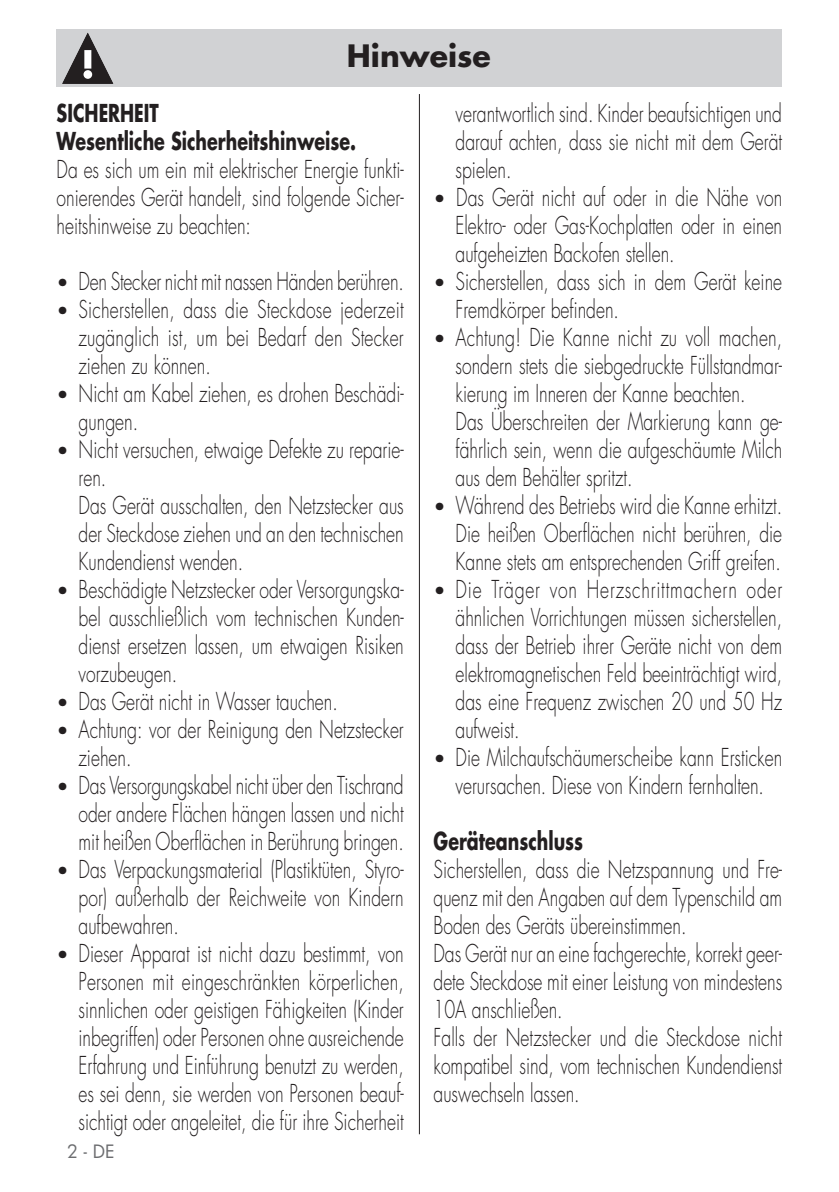
<style>
.page{position:relative;width:839px;height:1192px;background:#fff}
.page>*{position:absolute;margin:0;border:0;box-sizing:border-box;transform-origin:0 0}
.Testo{font:700 30px "Futura Std";color:#231f20}
.testo_tab{font:300 24px/28px "Futura Std";color:#231f20;text-align:justify;scale:.73 1}
.testo_tab-2{font:700 24px "Futura Std";color:#231f20;scale:.73 1}
.t1{font:18px "Futura";color:#6c6d70}
.s1{font-size:20px}
</style>
<div class="page">
<hr style="left:419px;top:94px;width:1px;height:1040px;background:#231f20">
<div style="left:57px;top:29px;width:725px;height:58px;background:#d1d2d4"></div>
<svg style="left:62px;top:33px;width:51px;height:51px"></svg>
<p class="Testo" style="left:347px;top:36px;width:145px">Hinweise</p>
<p class="testo_tab-2" style="left:57px;top:97px;width:142px">SICHERHEIT</p>
<p class="testo_tab-2" style="left:57px;top:125px;width:412px">Wesentliche Sicherheitshinweise.</p>
<p class="testo_tab" style="left:57px;top:156px;width:477px">Da es sich um ein mit elektrischer Energie funkti&shy;onierendes Gerät handelt, sind folgende Sicher&shy;heitshinweise zu beachten:</p>
<p class="testo_tab" style="left:57px;top:268px;width:477px"><span class="s1">•</span> Den Stecker nicht mit nassen Händen berühren.</p>
<p class="testo_tab" style="left:79px;top:296px;width:447px;text-indent:-22px"><span class="s1">•</span> Sicherstellen, dass die Steckdose jederzeit zugänglich ist, um bei Bedarf den Stecker ziehen zu können.</p>
<p class="testo_tab" style="left:79px;top:380px;width:447px;text-indent:-22px"><span class="s1">•</span> Nicht am Kabel ziehen, es drohen Beschädi&shy;gungen.</p>
<p class="testo_tab" style="left:79px;top:436px;width:447px;text-indent:-22px"><span class="s1">•</span> Nicht versuchen, etwaige Defekte zu reparie&shy;ren.</p>
<p class="testo_tab" style="left:79px;top:492px;width:447px">Das Gerät ausschalten, den Netzstecker aus der Steckdose ziehen und an den technischen Kundendienst wenden.</p>
<p class="testo_tab" style="left:79px;top:576px;width:447px;text-indent:-22px"><span class="s1">•</span> Beschädigte Netzstecker oder Versorgungska&shy;bel ausschließlich vom technischen Kunden&shy;dienst ersetzen lassen, um etwaigen Risiken vorzubeugen.</p>
<p class="testo_tab" style="left:57px;top:688px;width:387px"><span class="s1">•</span> Das Gerät nicht in Wasser tauchen.</p>
<p class="testo_tab" style="left:79px;top:716px;width:447px;text-indent:-22px"><span class="s1">•</span> Achtung: vor der Reinigung den Netzstecker ziehen.</p>
<p class="testo_tab" style="left:79px;top:772px;width:447px;text-indent:-22px"><span class="s1">•</span> Das Versorgungskabel nicht über den Tischrand oder andere Flächen hängen lassen und nicht mit heißen Oberflächen in Berührung bringen.</p>
<p class="testo_tab" style="left:79px;top:856px;width:447px;text-indent:-22px"><span class="s1">•</span> Das Verpackungsmaterial (Plastiktüten, Styro&shy;por) außerhalb der Reichweite von Kindern aufbewahren.</p>
<p class="testo_tab" style="left:79px;top:940px;width:447px;text-indent:-22px"><span class="s1">•</span> Dieser Apparat ist nicht dazu bestimmt, von Personen mit eingeschränkten körperlichen, sinnlichen oder geistigen Fähigkeiten (Kinder inbegriffen) oder Personen ohne ausreichende Erfahrung und Einführung benutzt zu werden, es sei denn, sie werden von Personen beauf&shy;sichtigt oder angeleitet, die für ihre Sicherheit</p>
<p class="t1" style="left:67px;top:1139px;width:49px">2 - DE</p>
<p class="testo_tab" style="left:456px;top:100px;width:449px">verantwortlich sind. Kinder beaufsichtigen und darauf achten, dass sie nicht mit dem Gerät spielen.</p>
<p class="testo_tab" style="left:456px;top:184px;width:449px;text-indent:-22px"><span class="s1">•</span> Das Gerät nicht auf oder in die Nähe von Elektro- oder Gas-Kochplatten oder in einen aufgeheizten Backofen stellen.</p>
<p class="testo_tab" style="left:456px;top:268px;width:449px;text-indent:-22px"><span class="s1">•</span> Sicherstellen, dass sich in dem Gerät keine<br>Fremdkörper befinden.</p>
<p class="testo_tab" style="left:456px;top:324px;width:449px;text-indent:-22px"><span class="s1">•</span> Achtung! Die Kanne nicht zu voll machen, sondern stets die siebgedruckte Füllstandmar&shy;kierung im Inneren der Kanne beachten.</p>
<p class="testo_tab" style="left:456px;top:408px;width:449px">Das Überschreiten der Markierung kann ge&shy;fährlich sein, wenn die aufgeschäumte Milch aus dem Behälter spritzt.</p>
<p class="testo_tab" style="left:456px;top:492px;width:449px;text-indent:-22px"><span class="s1">•</span> Während des Betriebs wird die Kanne erhitzt.<br>Die heißen Oberflächen nicht berühren, die Kanne stets am entsprechenden Griff greifen.</p>
<p class="testo_tab" style="left:456px;top:576px;width:449px;text-indent:-22px"><span class="s1">•</span> Die Träger von Herzschrittmachern oder ähnlichen Vorrichtungen müssen sicherstellen, dass der Betrieb ihrer Geräte nicht von dem elektromagnetischen Feld beeinträchtigt wird, das eine Frequenz zwischen 20 und 50 Hz aufweist.</p>
<p class="testo_tab" style="left:434px;top:744px;width:479px;text-align:center"><span class="s1">•</span> Die Milchaufschäumerscheibe kann Ersticken verursachen. Diese von Kindern fernhalten.</p>
<p class="testo_tab-2" style="left:434px;top:825px;width:207px">Geräteanschluss</p>
<p class="testo_tab" style="left:434px;top:856px;width:479px">Sicherstellen, dass die Netzspannung und Fre&shy;quenz mit den Angaben auf dem Typenschild am Boden des Geräts übereinstimmen.</p>
<p class="testo_tab" style="left:434px;top:940px;width:479px">Das Gerät nur an eine fachgerechte, korrekt geer&shy;dete Steckdose mit einer Leistung von mindestens 10A anschließen.</p>
<p class="testo_tab" style="left:434px;top:1024px;width:479px">Falls der Netzstecker und die Steckdose nicht kompatibel sind, vom technischen Kundendienst auswechseln lassen.</p>
</div>
